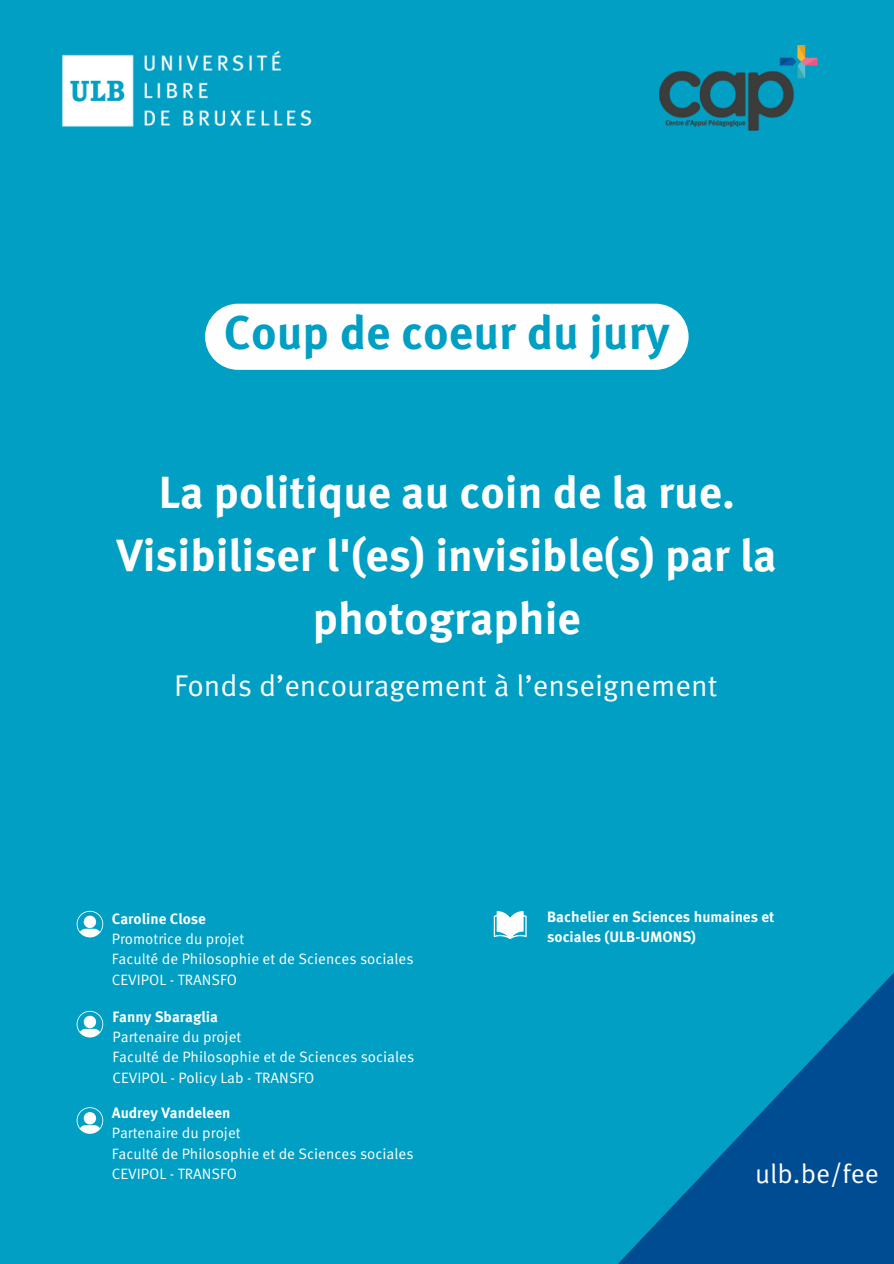
<style>
.page{position:relative;width:894px;height:1264px;background:#fff}
.page>*{position:absolute;margin:0;border:0;box-sizing:border-box;transform-origin:0 0}
.t1{font:700 47.25px "Meta Pro";color:#009fc3}
.t2{font:700 45px/63px "Meta Pro";color:#fefefe;text-align:center}
.t3{font:30px "Meta Pro";color:#fefefe}
.t4{font:27px "Meta Pro";color:#fefefe}
.t5{font:15px "Meta Pro";color:#fff}
.t6{font:700 15px/20.2px "Meta Pro";color:#fff}
</style>
<div class="page">
<div style="left:0;top:0;width:893px;height:1263px;background:#009fc3"></div>
<svg style="left:77px;top:910px;width:26px;height:27px"></svg>
<svg style="left:77px;top:1107px;width:26px;height:26px"></svg>
<svg style="left:77px;top:1010px;width:26px;height:27px"></svg>
<img style="left:659px;top:46px;width:158px;height:84px">
<svg style="left:493px;top:911px;width:400px;height:352px"></svg>
<img style="left:62px;top:50px;width:250px;height:77px">
<div style="left:205px;top:304px;width:483px;height:66px;background:#fefefe;border-radius:33px"></div>
<p class="t1" style="left:224px;top:313px;width:447px">Coup de coeur du jury</p>
<p class="t2" style="left:117px;top:464px;width:661px">La politique au coin de la rue.<br>Visibiliser l'(es) invisible(s) par la photographie</p>
<p class="t3" style="left:174px;top:672px;width:544px">Fonds d’encouragement à l’enseignement</p>
<p class="t6" style="left:112px;top:909px;width:96px">Caroline Close</p>
<h4 class="t5" style="left:112px;top:932px;width:134px">Promotrice du projet</h4>
<h3 class="t5" style="left:112px;top:952px;width:303px">Faculté de Philosophie et de Sciences sociales</h3>
<h1 class="t5" style="left:112px;top:973px;width:127px">CEVIPOL - TRANSFO</h1>
<p class="t6" style="left:112px;top:1007px;width:107px">Fanny Sbaraglia</p>
<p class="t5" style="left:112px;top:1030px;width:130px">Partenaire du projet</p>
<p class="t5" style="left:112px;top:1050px;width:303px">Faculté de Philosophie et de Sciences sociales</p>
<p class="t5" style="left:112px;top:1071px;width:203px">CEVIPOL - Policy Lab - TRANSFO</p>
<h2 class="t6" style="left:112px;top:1103px;width:120px">Audrey Vandeleen</h2>
<p class="t5" style="left:112px;top:1126px;width:130px">Partenaire du projet</p>
<p class="t5" style="left:112px;top:1147px;width:303px">Faculté de Philosophie et de Sciences sociales</p>
<p class="t5" style="left:112px;top:1167px;width:127px">CEVIPOL - TRANSFO</p>
<p class="t6" style="left:547px;top:907px;width:229px">Bachelier en Sciences humaines et sociales (ULB-UMONS)</p>
<p class="t4" style="left:755px;top:1162px;width:125px">ulb.be/fee</p>
</div>
